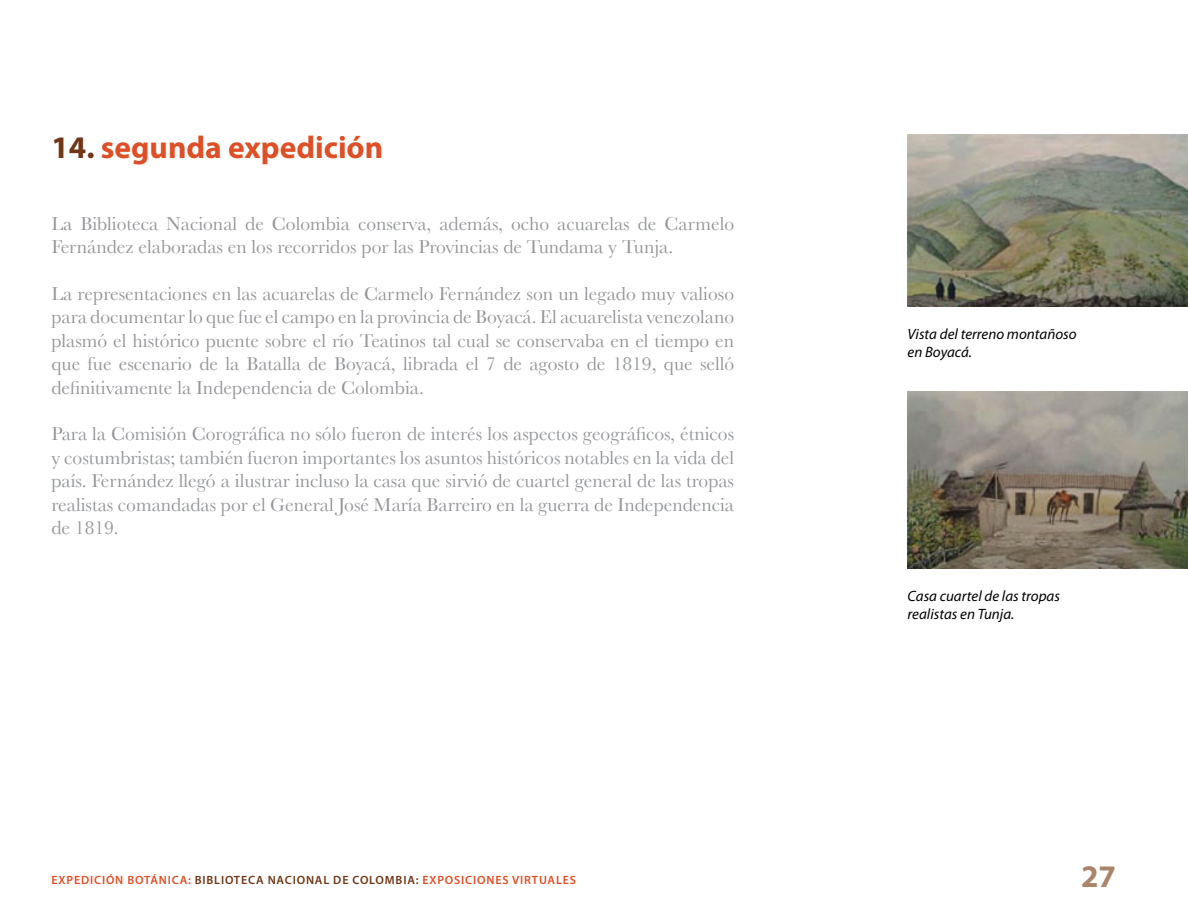
<style>
.page{position:relative;width:1188px;height:918px;background:#fff}
.page>*{position:absolute;margin:0;border:0;box-sizing:border-box;transform-origin:0 0}
.t1{font:700 31.5px "Myriad Pro";color:#de4f26}
.t2{font:700 31.5px "Myriad Pro";color:#ab846a}
.t3{font:19.5px/23.4px "Baskerville";color:#939598;text-align:justify}
.t4{font:italic 15px/18px "Myriad Pro";color:#000}
.t5{font:600 12px "Myriad Pro";letter-spacing:.07em;color:#de4f26}
.s1{color:#703616}
</style>
<div class="page">
<img style="left:908px;top:391px;width:280px;height:178px">
<img style="left:908px;top:134px;width:280px;height:173px">
<h1 class="t1" style="left:51px;top:126px;width:333px"><span class="s1">14.</span> segunda expedición</h1>
<p class="t3" style="left:51px;top:212px;width:684px">La Biblioteca Nacional de Colombia conserva, además, ocho acuarelas de Carmelo<br>Fernández elaboradas en los recorridos por las Provincias de Tundama y Tunja.</p>
<p class="t3" style="left:51px;top:282px;width:684px">La representaciones en las acuarelas de Carmelo Fernández son un legado muy valioso para documentar lo que fue el campo en la provincia de Boyacá. El acuarelista venezolano plasmó el histórico puente sobre el río Teatinos tal cual se conservaba en el tiempo en que fue escenario de la Batalla de Boyacá, librada el 7 de agosto de 1819, que selló definitivamente la Independencia de Colombia.</p>
<p class="t3" style="left:51px;top:422px;width:684px">Para la Comisión Corográfica no sólo fueron de interés los aspectos geográficos, étnicos y costumbristas; también fueron importantes los asuntos históricos notables en la vida del país. Fernández llegó a ilustrar incluso la casa que sirvió de cuartel general de las tropas realistas comandadas por el General José María Barreiro en la guerra de Independencia de 1819.</p>
<p class="t5" style="left:52px;top:872px;width:526px">EXPEDICIÓN BOTÁNICA: <span class="s1">BIBLIOTECA NACIONAL DE COLOMBIA:</span> EXPOSICIONES VIRTUALES</p>
<p class="t4" style="left:908px;top:325px;width:171px">Vista del terreno montañoso en Boyacá.</p>
<p class="t4" style="left:908px;top:587px;width:154px">Casa cuartel de las tropas realistas en Tunja.</p>
<h1 class="t2" style="left:1081px;top:856px;width:36px">27</h1>
</div>
